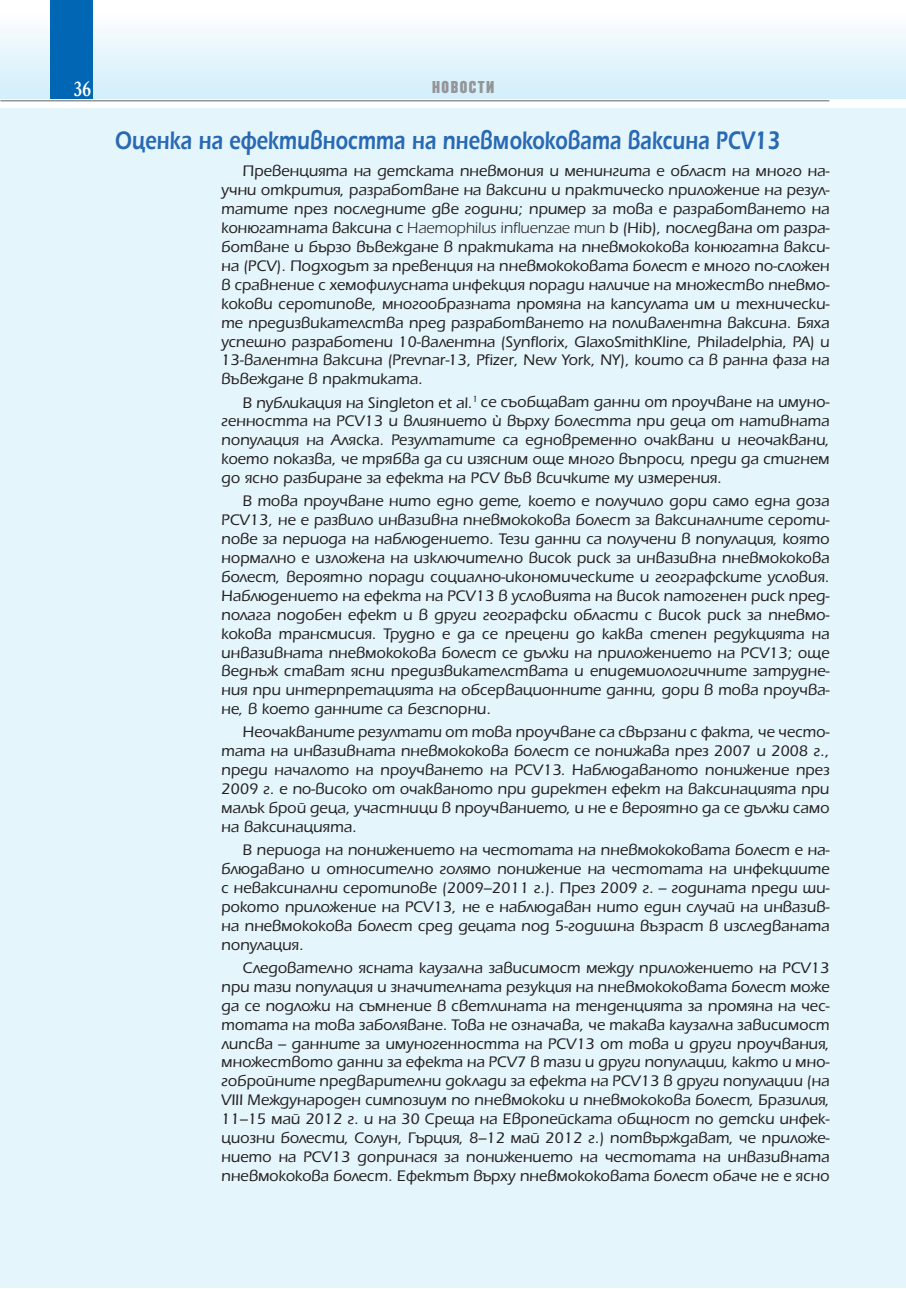
<style>
.page{position:relative;width:906px;height:1289px;background:#fff}
.page>*{position:absolute;margin:0;border:0;box-sizing:border-box;transform-origin:0 0}
.t1{font:600 27.3px "Erika Bg";color:#2869b3;scale:.77 1}
.t2{font:700 23.1px "HS Garamond Bg";color:#fff;scale:.82 1}
.t3{font:16.5px/18.9px "Erika Bg";color:#231f20;text-align:justify}
.t4{font:500 15px "HS Compact Bg";letter-spacing:.1em;color:#939598}
.s1{font-weight:300}
</style>
<div class="page">
<div style="left:0;top:13px;width:906px;height:85px;background:linear-gradient(to bottom,#fcfefe,#d1eefb)"></div>
<div style="left:51px;top:0;width:42px;height:98px;background:#0166b3"></div>
<hr style="left:0;top:100px;width:829px;height:1px;background:#939598">
<div style="left:0;top:109px;width:906px;height:1179px;background:#e5f5fc"></div>
<h2 class="t2" style="left:74px;top:81px;width:22px">36</h2>
<p class="t4" style="left:432px;top:81px;width:63px">НОВОСТИ</p>
<h1 class="t1" style="left:115px;top:131px;width:865px">Оценка на ефективността на пневмококовата ваксина PCV13</h1>
<p class="t3" style="left:221px;top:163px;width:610px;text-indent:21px">Превенцията на детската пневмония и менингита е област на много на&shy;учни открития, разработване на ваксини и практическо приложение на резул&shy;татите през последните две години; пример за това е разработването на конюгатната ваксина с <span class="s1">Haemophilus influenzae тип</span> b (Hib), последвана от разра&shy;ботване и бързо въвеждане в практиката на пневмококова конюгатна вакси&shy;на (PCV). Подходът за превенция на пневмококовата болест е много по-сложен в сравнение с хемофилусната инфекция поради наличие на множество пневмо&shy;кокови серотипове, многообразната промяна на капсулата им и технически&shy;те предизвикателства пред разработването на поливалентна ваксина. Бяха успешно разработени 10-валентна (Synflorix, GlaxoSmithKline, Philadelphia, PA) и 13-валентна ваксина (Prevnar-13, Pfizer, New York, NY), които са в ранна фаза на въвеждане в практиката.</p>
<p class="t3" style="left:221px;top:394px;width:610px;text-indent:21px">В публикация на Singleton et al.<sup>1</sup> се съобщават данни от проучване на имуно&shy;генността на PCV13 и влиянието є върху болестта при деца от нативната популация на Аляска. Резултатите са едновременно очаквани и неочаквани, което показва, че трябва да си изясним още много въпроси, преди да стигнем до ясно разбиране за ефекта на PCV във всичките му измерения.</p>
<p class="t3" style="left:221px;top:493px;width:610px;text-indent:21px">В това проучване нито едно дете, което е получило дори само една доза PCV13, не е развило инвазивна пневмококова болест за ваксиналните сероти&shy;пове за периода на наблюдението. Тези данни са получени в популация, която нормално е изложена на изключително висок риск за инвазивна пневмококова болест, вероятно поради социално-икономическите и географските условия.<br>Наблюдението на ефекта на PCV13 в условията на висок патогенен риск пред&shy;полага подобен ефект и в други географски области с висок риск за пневмо&shy;кокова трансмисия. Трудно е да се прецени до каква степен редукцията на инвазивната пневмококова болест се дължи на приложението на PCV13; още веднъж стават ясни предизвикателствата и епидемиологичните затрудне&shy;ния при интерпретацията на обсервационните данни, дори в това проучва&shy;не, в което данните са безспорни.</p>
<p class="t3" style="left:221px;top:724px;width:610px;text-indent:21px">Неочакваните резултати от това проучване са свързани с факта, че често&shy;тата на инвазивната пневмококова болест се понижава през 2007 и 2008 г., преди началото на проучването на PCV13. Наблюдаваното понижение през 2009 г. е по-високо от очакваното при директен ефект на ваксинацията при малък брой деца, участници в проучванието, и не е вероятно да се дължи само на ваксинацията.</p>
<p class="t3" style="left:221px;top:842px;width:610px;text-indent:21px">В периода на понижението на честотата на пневмококовата болест е на&shy;блюдавано и относително голямо понижение на честотата на инфекциите с неваксинални серотипове (2009–2011 г.). През 2009 г. – годината преди ши&shy;рокото приложение на PCV13, не е наблюдаван нито един случай на инвазив&shy;на пневмококова болест сред децата под 5-годишна възраст в изследваната популация.</p>
<p class="t3" style="left:221px;top:959px;width:610px;text-indent:21px">Следователно ясната каузална зависимост между приложението на PCV13 при тази популация и значителната резукция на пневмококовата болест може да се подложи на съмнение в светлината на тенденцията за промяна на чес&shy;тотата на това заболяване. Това не означава, че такава каузална зависимост липсва – данните за имуногенността на PCV13 от това и други проучвания, множеството данни за ефекта на PCV7 в тази и други популации, както и мно&shy;гобройните предварителни доклади за ефекта на PCV13 в други популации (на VIII Международен симпозиум по пневмококи и пневмококова болест, Бразилия, 11–15 май 2012 г. и на 30 Среща на Европейската общност по детски инфек&shy;циозни болести, Солун, Гърция, 8–12 май 2012 г.) потвърждават, че приложе&shy;нието на PCV13 допринася за понижението на честотата на инвазивната пневмококова болест. Ефектът върху пневмококовата болест обаче не е ясно</p>
</div>
